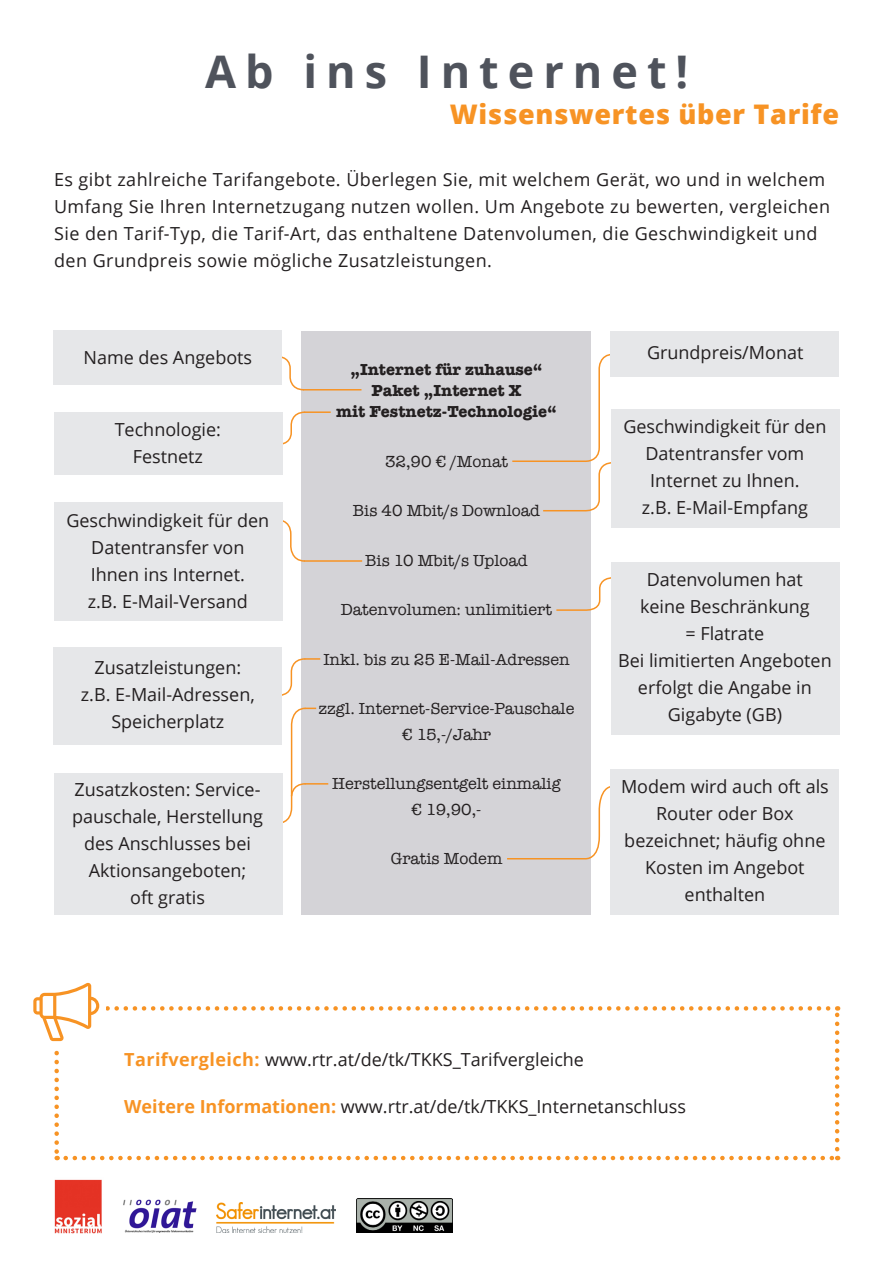
<style>
.page{position:relative;width:893px;height:1263px;background:#fff}
.page>*{position:absolute;margin:0;border:0;box-sizing:border-box;transform-origin:0 0}
.t1{font:700 45px "Open Sans";letter-spacing:.2em;color:#4f535c}
.t2{font:800 27px "Open Sans";letter-spacing:.025em;color:#f79324}
.t3{font:18px/27px "Open Sans";color:#231f20;text-align:center}
.t4{font:18px/27px "Open Sans";letter-spacing:.025em;color:#231f20}
.t5{font:16.5px "American Typewriter";color:#231f20}
.t6{font:700 16.5px "American Typewriter";color:#231f20}
.s1{font-weight:700;color:#f79324}
</style>
<div class="page">
<img style="left:54px;top:1179px;width:48px;height:55px">
<img style="left:123px;top:1199px;width:73px;height:34px">
<img style="left:217px;top:1202px;width:118px;height:30px">
<img style="left:356px;top:1199px;width:96px;height:33px">
<div style="left:302px;top:331px;width:289px;height:583px;background:#d4d3d7"></div>
<svg style="left:512px;top:354px;width:103px;height:158px"></svg>
<div style="left:610px;top:331px;width:229px;height:46px;background:#e6e7e9"></div>
<div style="left:611px;top:410px;width:229px;height:118px;background:#e6e7e9"></div>
<svg style="left:507px;top:786px;width:103px;height:74px"></svg>
<div style="left:610px;top:769px;width:229px;height:145px;background:#e6e7e9"></div>
<svg style="left:283px;top:518px;width:21px;height:44px"></svg>
<hr style="left:304px;top:560px;width:58px;height:2px;background:#f79324">
<div style="left:54px;top:502px;width:229px;height:118px;background:#e6e7e9"></div>
<svg style="left:283px;top:411px;width:21px;height:35px"></svg>
<hr style="left:304px;top:411px;width:27px;height:2px;background:#f79324">
<div style="left:54px;top:412px;width:229px;height:63px;background:#e6e7e9"></div>
<svg style="left:282px;top:657px;width:38px;height:40px"></svg>
<div style="left:53px;top:647px;width:229px;height:98px;background:#e6e7e9"></div>
<svg style="left:283px;top:707px;width:45px;height:118px"></svg>
<svg style="left:556px;top:577px;width:55px;height:34px"></svg>
<div style="left:611px;top:562px;width:229px;height:172px;background:#e6e7e9"></div>
<svg style="left:282px;top:355px;width:24px;height:36px"></svg>
<hr style="left:303px;top:389px;width:58px;height:1px;background:#f79324">
<div style="left:53px;top:331px;width:229px;height:54px;background:#e6e7e9"></div>
<div style="left:54px;top:773px;width:229px;height:141px;background:#e6e7e9"></div>
<svg style="left:33px;top:983px;width:806px;height:177px"></svg>
<p class="t1" style="left:205px;top:40px;width:485px">Ab ins Internet!</p>
<p class="t2" style="left:450px;top:94px;width:391px">Wissenswertes über Tarife</p>
<p class="t4" style="left:54px;top:165px;width:778px">Es gibt zahlreiche Tarifangebote. Überlegen Sie, mit welchem Gerät, wo und in welchem Umfang Sie Ihren Internetzugang nutzen wollen. Um Angebote zu bewerten, vergleichen Sie den Tarif-Typ, die Tarif-Art, das enthaltene Datenvolumen, die Geschwindigkeit und den Grundpreis sowie mögliche Zusatzleistungen.</p>
<p class="t3" style="left:83px;top:343px;width:170px">Name des Angebots</p>
<p class="t3" style="left:115px;top:416px;width:108px">Technologie:</p>
<p class="t3" style="left:133px;top:443px;width:72px">Festnetz</p>
<p class="t3" style="left:66px;top:506px;width:204px">Geschwindigkeit für den<br>Datentransfer von</p>
<p class="t3" style="left:91px;top:560px;width:155px">Ihnen ins Internet.</p>
<p class="t3" style="left:88px;top:587px;width:162px">z.B. E-Mail-Versand</p>
<p class="t3" style="left:94px;top:654px;width:148px">Zusatzleistungen:</p>
<p class="t3" style="left:81px;top:681px;width:175px">z.B. E-Mail-Adressen,</p>
<p class="t3" style="left:111px;top:708px;width:115px">Speicherplatz</p>
<p class="t3" style="left:75px;top:776px;width:187px">Zusatzkosten: Service-</p>
<p class="t3" style="left:72px;top:803px;width:192px">pauschale, Herstellung</p>
<p class="t3" style="left:84px;top:830px;width:168px">des Anschlusses bei</p>
<p class="t3" style="left:89px;top:857px;width:159px">Aktionsangeboten;</p>
<p class="t3" style="left:130px;top:884px;width:76px">oft gratis</p>
<p class="t6" style="left:350px;top:355px;width:194px">„Internet für zuhause“</p>
<p class="t6" style="left:372px;top:376px;width:151px">Paket „Internet X</p>
<p class="t6" style="left:336px;top:397px;width:222px">mit Festnetz-Technologie“</p>
<p class="t5" style="left:385px;top:449px;width:124px">32,90 € /Monat</p>
<p class="t5" style="left:353px;top:498px;width:189px">Bis 40 Mbit/s Download</p>
<p class="t5" style="left:365px;top:548px;width:164px">Bis 10 Mbit/s Upload</p>
<p class="t5" style="left:341px;top:597px;width:213px">Datenvolumen: unlimitiert</p>
<p class="t5" style="left:323px;top:647px;width:248px">Inkl. bis zu 25 E-Mail-Adressen</p>
<p class="t5" style="left:319px;top:696px;width:257px">zzgl. Internet-Service-Pauschale</p>
<p class="t5" style="left:402px;top:722px;width:90px">€ 15,-/Jahr</p>
<p class="t5" style="left:332px;top:771px;width:230px">Herstellungsentgelt einmalig</p>
<p class="t5" style="left:412px;top:797px;width:71px">€ 19,90,-</p>
<p class="t5" style="left:391px;top:846px;width:113px">Gratis Modem</p>
<p class="t3" style="left:647px;top:338px;width:158px">Grundpreis/Monat</p>
<p class="t3" style="left:623px;top:413px;width:204px">Geschwindigkeit für den<br>Datentransfer vom</p>
<p class="t3" style="left:650px;top:467px;width:151px">Internet zu Ihnen.</p>
<p class="t3" style="left:642px;top:494px;width:168px">z.B. E-Mail-Empfang</p>
<p class="t3" style="left:647px;top:565px;width:158px">Datenvolumen hat</p>
<p class="t3" style="left:640px;top:592px;width:171px">keine Beschränkung</p>
<p class="t3" style="left:685px;top:619px;width:80px">= Flatrate</p>
<p class="t3" style="left:618px;top:646px;width:215px">Bei limitierten Angeboten erfolgt die Angabe in</p>
<p class="t3" style="left:668px;top:700px;width:116px">Gigabyte (GB)</p>
<p class="t3" style="left:621px;top:772px;width:209px">Modem wird auch oft als<br>Router oder Box</p>
<p class="t3" style="left:624px;top:826px;width:203px">bezeichnet; häufig ohne<br>Kosten im Angebot</p>
<p class="t3" style="left:685px;top:880px;width:82px">enthalten</p>
<p class="t3" style="left:124px;top:1045px;width:461px"><span class="s1">Tarifvergleich:</span> www.rtr.at/de/tk/TKKS_Tarifvergleiche</p>
<p class="t3" style="left:124px;top:1093px;width:563px"><span class="s1">Weitere Informationen:</span> www.rtr.at/de/tk/TKKS_Internetanschluss</p>
</div>
